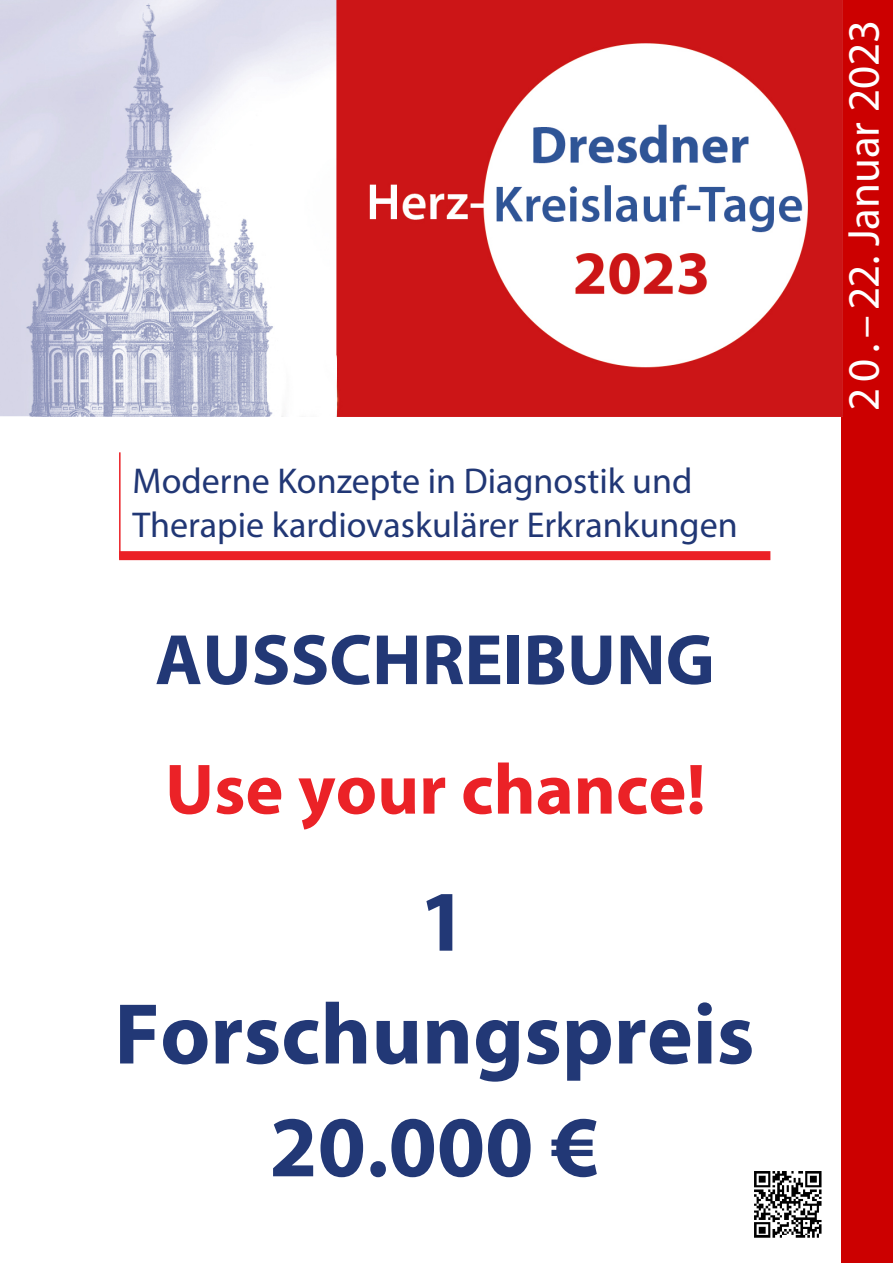
<style>
.page{position:relative;width:893px;height:1263px;background:#fff}
.page>*{position:absolute;margin:0;border:0;box-sizing:border-box;transform-origin:0 0}
.t1{font:700 87px/112.8px "Myriad Pro";color:#223876;text-align:center}
.t2{font:700 72px "Myriad Pro";color:#eb2227}
.t3{font:700 72px "Myriad Pro";color:#223876}
.t4{font:45px "Myriad Pro";color:#fff}
.t5{font:36px/44px "Myriad Pro";color:#213775}
</style>
<div class="page">
<div style="left:842px;top:0;width:51px;height:1263px;background:#c00"></div>
<hr style="left:119px;top:452px;width:2px;height:107px;background:#eb2026">
<div style="left:119px;top:551px;width:651px;height:9px;background:#eb2026"></div>
<img style="left:754px;top:1171px;width:68px;height:67px">
<img style="left:0;top:0;width:842px;height:417px">
<p class="t5" style="left:133px;top:458px;width:607px">Moderne Konzepte in Diagnostik und<br>Therapie kardiovaskulärer Erkrankungen</p>
<h2 class="t3" style="left:155px;top:613px;width:561px">AUSSCHREIBUNG</h2>
<h2 class="t2" style="left:165px;top:742px;width:542px">Use your chance!</h2>
<h1 class="t1" style="left:114px;top:862px;width:642px">1<br>Forschungspreis<br>20.000 €</h1>
<p class="t4" style="left:836px;top:410px;width:392px;rotate:-90deg">20.– 22. Januar 2023</p>
</div>
